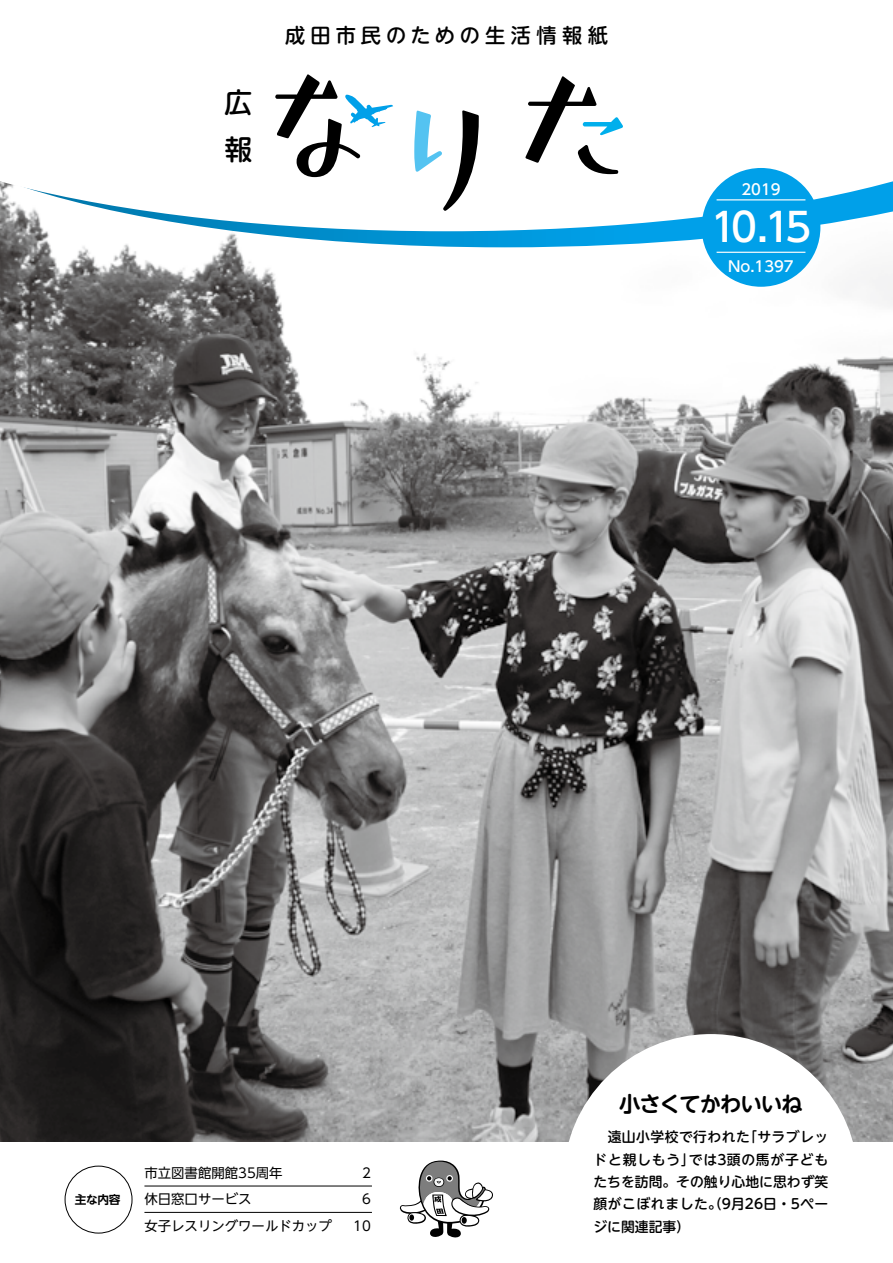
<style>
.page{position:relative;width:893px;height:1263px;background:#fff}
.page>*{position:absolute;margin:0;border:0;box-sizing:border-box;transform-origin:0 0}
.t1{font:500 39.3px "UD Shin Go Pro";color:#fff}
.t2{font:500 27.9px/47px "UD Shin M Go Pr 6";color:#000}
.t3{font:700 21.3px "UD Shin M Go Pr 6 De";letter-spacing:-.045em;color:#000}
.t4{font:500 20.25px "UD Shin M Go Pr 6";letter-spacing:.25em;color:#000}
.t5{font:500 14.85px "UD Shin Go Pro";color:#fff}
.t6{font:500 13.8px/22.4px "UD Shin M Go Pr 6";color:#000}
.t7{font:500 13.8px/22.4px "UD Shin M Go Pr 6";letter-spacing:.035em;color:#000}
.t8{font:13.35px "UD Shin Go NT Pro";color:#000}
.t9{font:700 11.7px "UD Shin Go NT Pro De";color:#000}
</style>
<div class="page">
<img style="left:0;top:247px;width:893px;height:894px">
<svg style="left:0;top:231px;width:821px;height:16px"></svg>
<svg style="left:0;top:168px;width:893px;height:63px"></svg>
<div style="left:702px;top:168px;width:118px;height:119px;background:#00a0e9;border-radius:50%"></div>
<hr style="left:717px;top:199px;width:88px;height:1px;background:#fff">
<hr style="left:717px;top:252px;width:88px;height:1px;background:#fff">
<div style="left:65px;top:1166px;width:67px;height:67px;border:1px solid #000;border-radius:50%"></div>
<svg style="left:563px;top:1034px;width:295px;height:108px"></svg>
<svg style="left:525px;top:76px;width:98px;height:98px"></svg>
<svg style="left:414px;top:110px;width:65px;height:101px"></svg>
<svg style="left:275px;top:74px;width:118px;height:103px"></svg>
<hr style="left:144px;top:1186px;width:228px;height:1px;background:#000">
<hr style="left:144px;top:1212px;width:228px;height:1px;background:#000">
<svg style="left:400px;top:1160px;width:93px;height:78px"></svg>
<h2 class="t2" style="left:224px;top:77px;width:29px">広報</h2>
<h3 class="t4" style="left:285px;top:19px;width:324px">成田市民のための生活情報紙</h3>
<p class="t5" style="left:741px;top:177px;width:41px">2019</p>
<h1 class="t1" style="left:711px;top:195px;width:102px">10.15</h1>
<p class="t5" style="left:728px;top:254px;width:67px">No.1397</p>
<p class="t9" style="left:75px;top:1190px;width:47px">主な内容</p>
<p class="t8" style="left:144px;top:1161px;width:140px">市立図書館開館35周年</p>
<p class="t8" style="left:362px;top:1161px;width:10px">2</p>
<p class="t8" style="left:144px;top:1188px;width:109px">休日窓口サービス</p>
<p class="t8" style="left:362px;top:1188px;width:10px">6</p>
<p class="t8" style="left:144px;top:1215px;width:189px">女子レスリングワールドカップ</p>
<p class="t8" style="left:353px;top:1215px;width:19px">10</p>
<h3 class="t3" style="left:619px;top:1085px;width:185px">小さくてかわいいね</h3>
<p class="t7" style="left:743px;top:1125px;width:87px">「サラブレッ</p>
<p class="t7" style="left:689px;top:1125px;width:141px;text-indent:-96px">　遠山小学校で行われた<br>では3頭の馬が子ども</p>
<p class="t6" style="left:593px;top:1147px;width:236px">ドと親しもう」<br>たちを訪問。その触り心地に思わず笑顔がこぼれました。（9月26日・5ページに関連記事(</p>
</div>
